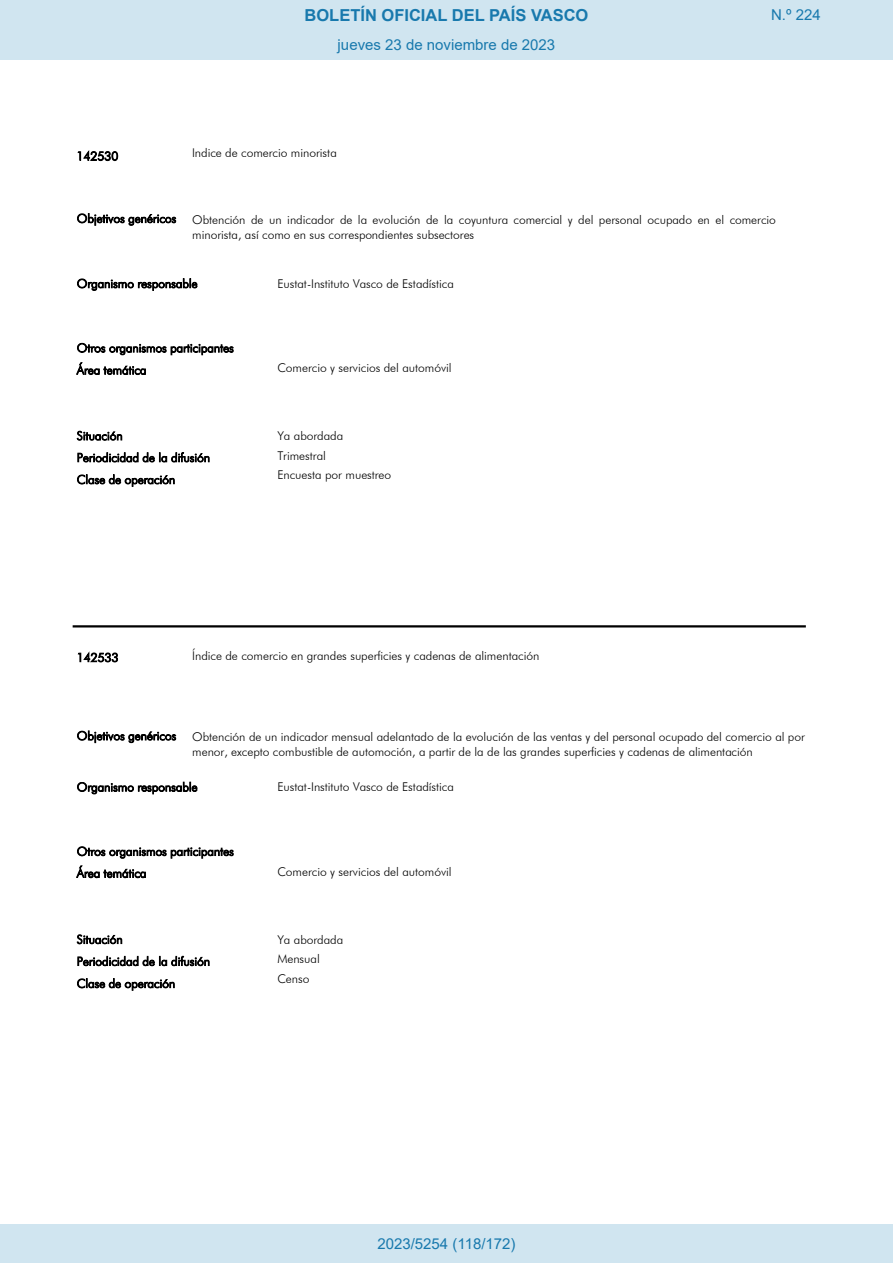
<style>
.page{position:relative;width:893px;height:1263px;background:#fff}
.page>*{position:absolute;margin:0;border:0;box-sizing:border-box;transform-origin:0 0}
.t1{font:700 16.5px "Arial";color:#1879ad}
.Paginacion_Centro{font:15px "Arial";color:#1879ad}
.t2{font:300 12px/21.9px "Futura BT";letter-spacing:-.005em;color:#000}
</style>
<div class="page">
<hr style="left:73px;top:625px;width:733px;height:2px;background:#000">
<div style="left:0;top:0;width:893px;height:60px;background:#d0e5f0"></div>
<div style="left:0;top:1225px;width:893px;height:38px;background:#d0e5f0"></div>
<h1 class="t1" style="left:305px;top:3px;width:285px">BOLETÍN OFICIAL DEL PAÍS VASCO</h1>
<p class="Paginacion_Centro" style="left:771px;top:5px;width:51px">N.º 224</p>
<p class="Paginacion_Centro" style="left:338px;top:35px;width:219px">jueves 23 de noviembre de 2023</p>
<p class="t2" style="left:77px;top:145px;width:43px">142530</p>
<p class="t2" style="left:192px;top:142px;width:146px">Indice de comercio minorista</p>
<p class="t2" style="left:77px;top:207px;width:101px">Objetivos genéricos</p>
<p class="t2" style="left:192px;top:212px;width:585px;line-height:15px">Obtención de un indicador de la evolución de la coyuntura comercial y del personal ocupado en el comercio minorista, así como en sus correspondientes subsectores</p>
<p class="t2" style="left:77px;top:272px;width:122px">Organismo responsable</p>
<p class="t2" style="left:277px;top:272px;width:178px">Eustat-Instituto Vasco de Estadística</p>
<p class="t2" style="left:77px;top:337px;width:158px">Otros organismos participantes<br>Área temática</p>
<p class="t2" style="left:277px;top:357px;width:176px">Comercio y servicios del automóvil</p>
<p class="t2" style="left:77px;top:425px;width:135px">Situación<br>Periodicidad de la difusión<br>Clase de operación</p>
<p class="t2" style="left:277px;top:426px;width:115px;line-height:19.8px">Ya abordada<br>Trimestral<br>Encuesta por muestreo</p>
<p class="t2" style="left:77px;top:646px;width:43px">142533</p>
<p class="t2" style="left:192px;top:645px;width:349px">Índice de comercio en grandes superficies y cadenas de alimentación</p>
<p class="t2" style="left:77px;top:725px;width:101px">Objetivos genéricos</p>
<p class="t2" style="left:192px;top:729px;width:614px;line-height:14.7px">Obtención de un indicador mensual adelantado de la evolución de las ventas y del personal ocupado del comercio al por menor, excepto combustible de automoción, a partir de la de las grandes superficies y cadenas de alimentación</p>
<p class="t2" style="left:77px;top:776px;width:122px">Organismo responsable</p>
<p class="t2" style="left:277px;top:776px;width:178px">Eustat-Instituto Vasco de Estadística</p>
<p class="t2" style="left:77px;top:840px;width:158px">Otros organismos participantes<br>Área temática</p>
<p class="t2" style="left:277px;top:860px;width:176px">Comercio y servicios del automóvil</p>
<p class="t2" style="left:77px;top:928px;width:135px">Situación<br>Periodicidad de la difusión<br>Clase de operación</p>
<p class="t2" style="left:277px;top:929px;width:67px;line-height:19.6px">Ya abordada<br>Mensual<br>Censo</p>
<p class="Paginacion_Centro" style="left:377px;top:1234px;width:140px">2023/5254 (118/172)</p>
</div>
